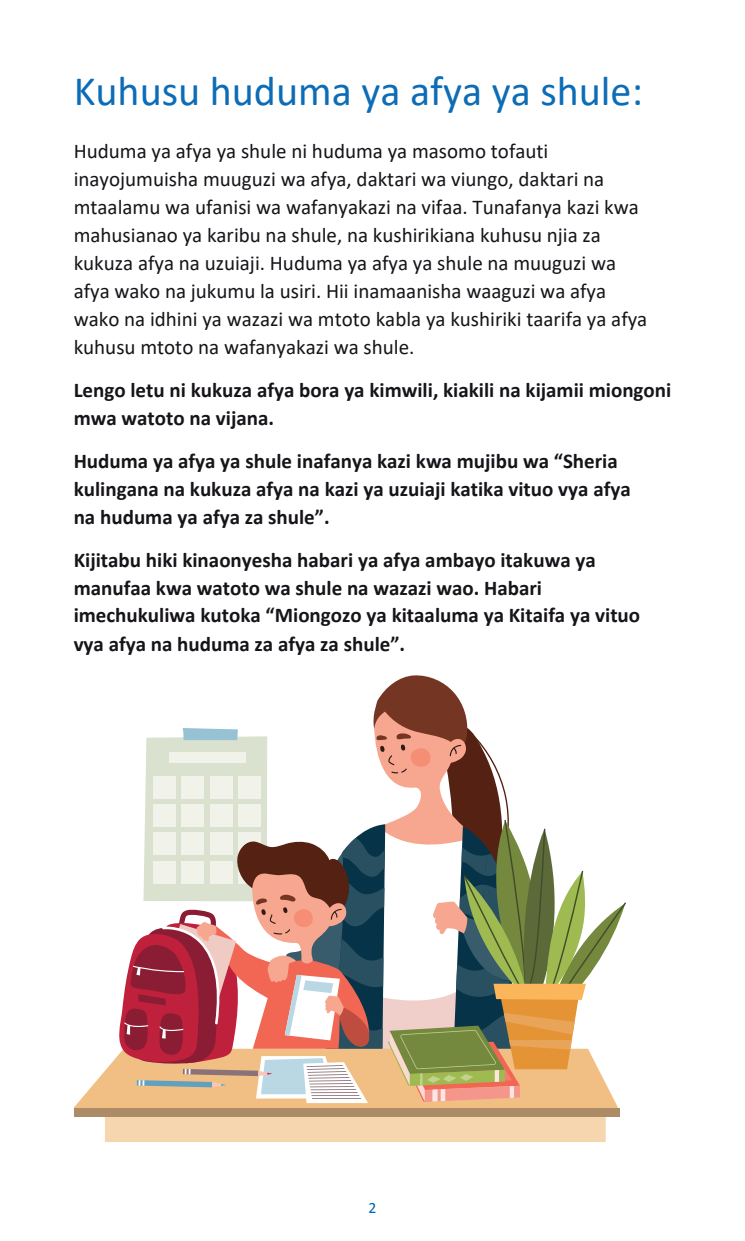
<style>
.page{position:relative;width:745px;height:1241px;background:#fff}
.page>*{position:absolute;margin:0;border:0;box-sizing:border-box;transform-origin:0 0}
.t1{font:42px "Calibri";color:#0d6cb6}
.t2{font:21px/28px "Calibri";color:#171419}
.t3{font:700 21px/28px "Calibri";color:#171419}
.t4{font:15.92px "Calibri";color:#0d6cb6}
.s1{font-size:15.75px;color:#0164b1}
</style>
<div class="page">
<svg style="left:74px;top:675px;width:551px;height:466px"></svg>
<h1 class="t1" style="left:74px;top:61px;width:570px">Kuhusu huduma ya afya ya shule:</h1>
<p class="t2" style="left:74px;top:136px;width:574px">Huduma ya afya ya shule ni huduma ya masomo tofauti inayojumuisha muuguzi wa afya, daktari wa viungo, daktari na mtaalamu wa ufanisi wa wafanyakazi na vifaa. Tunafanya kazi kwa mahusianao ya karibu na shule, na kushirikiana kuhusu njia za kukuza afya na uzuiaji. Huduma ya afya ya shule na muuguzi wa afya wako na jukumu la usiri. Hii inamaanisha waaguzi wa afya wako na idhini ya wazazi wa mtoto kabla ya kushiriki taarifa ya afya kuhusu mtoto na wafanyakazi wa shule.</p>
<p class="t3" style="left:74px;top:375px;width:598px">Lengo letu ni kukuza afya bora ya kimwili, kiakili na kijamii miongoni mwa watoto na vijana.</p>
<p class="t3" style="left:74px;top:446px;width:558px">Huduma ya afya ya shule inafanya kazi kwa mujibu wa “Sheria kulingana na kukuza afya na kazi ya uzuiaji katika vituo vya afya na huduma ya afya za shule”.</p>
<p class="t3" style="left:74px;top:545px;width:567px">Kijitabu hiki kinaonyesha habari ya afya ambayo itakuwa ya manufaa kwa watoto wa shule na wazazi wao. Habari imechukuliwa kutoka “Miongozo ya kitaaluma ya Kitaifa ya vituo vya afya na huduma za afya za shule”.</p>
<p class="t4" style="left:364px;top:1197px;width:14px">2<span class="s1">2</span></p>
</div>
